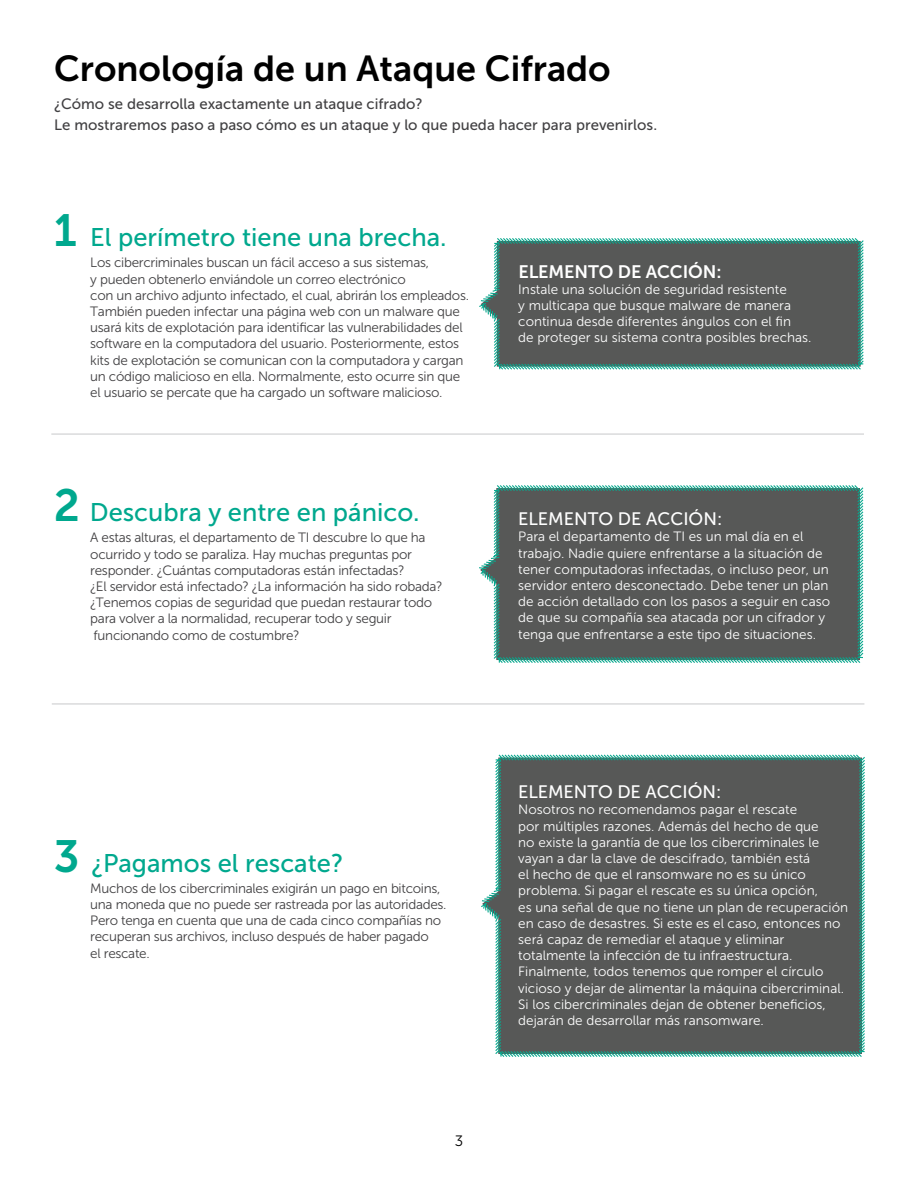
<style>
.page{position:relative;width:918px;height:1188px;background:#fff}
.page>*{position:absolute;margin:0;border:0;box-sizing:border-box;transform-origin:0 0}
.t1{font:45px "Museo Sans 700";color:#00a88e}
.t2{font:36px "Museo Sans 700";color:#000}
.t3{font:25.5px "Museo Sans 500";color:#00a88e}
.t4{font:18px "Museo Sans 500";color:#fff}
.t5{font:18px "Museo Sans 700";letter-spacing:-.005em;color:#fff}
.t6{font:15px/21px "Museo Sans 500";color:#414042}
.t7{font:15px "Museo Sans 300";color:#000}
.t8{font:13.5px/16.2px "Museo Sans 300";color:#fff}
.t9{font:13.5px/16.2px "Museo Sans 300";letter-spacing:-.02em;color:#414042}
</style>
<div class="page">
<svg style="left:481px;top:754px;width:384px;height:303px;background:#5d6362"></svg>
<svg style="left:479px;top:238px;width:385px;height:132px;background:#5f6765"></svg>
<hr style="left:51px;top:434px;width:813px;height:1px;background:#c7c8ca">
<svg style="left:479px;top:485px;width:385px;height:178px;background:#5e6563"></svg>
<hr style="left:52px;top:704px;width:812px;height:1px;background:#c7c8ca">
<h2 class="t2" style="left:54px;top:49px;width:558px">Cronología de un Ataque Cifrado</h2>
<p class="t6" style="left:54px;top:94px;width:604px">¿Cómo se desarrolla exactamente un ataque cifrado?<br>Le mostraremos paso a paso cómo es un ataque y lo que pueda hacer para prevenirlos.</p>
<h1 class="t1" style="left:54px;top:205px;width:25px">1</h1>
<h3 class="t3" style="left:90px;top:223px;width:358px">El perímetro tiene una brecha.</h3>
<p class="t9" style="left:90px;top:255px;width:380px">Los cibercriminales buscan un fácil acceso a sus sistemas,<br>y pueden obtenerlo enviándole un correo electrónico<br>con un archivo adjunto infectado, el cual, abrirán los empleados.<br>También pueden infectar una página web con un malware que usará kits de explotación para identificar las vulnerabilidades del software en la computadora del usuario. Posteriormente, estos kits de explotación se comunican con la computadora y cargan un código malicioso en ella. Normalmente, esto ocurre sin que el usuario se percate que ha cargado un software malicioso.</p>
<h3 class="t5" style="left:518px;top:261px;width:205px">ELEMENTO DE ACCIÓN:</h3>
<p class="t8" style="left:518px;top:281px;width:295px">Instale una solución de seguridad resistente<br>y multicapa que busque malware de manera continua desde diferentes ángulos con el fin<br>de proteger su sistema contra posibles brechas.</p>
<h1 class="t1" style="left:54px;top:480px;width:28px">2</h1>
<h3 class="t3" style="left:90px;top:499px;width:331px">Descubra y entre en pánico.</h3>
<h3 class="t4" style="left:518px;top:509px;width:206px">ELEMENTO DE ACCIÓN:</h3>
<p class="t9" style="left:90px;top:530px;width:354px">A estas alturas, el departamento de TI descubre lo que ha ocurrido y todo se paraliza. Hay muchas preguntas por responder. ¿Cuántas computadoras están infectadas?<br>¿El servidor está infectado? ¿La información ha sido robada? ¿Tenemos copias de seguridad que puedan restaurar todo para volver a la normalidad, recuperar todo y seguir funcionando como de costumbre?</p>
<p class="t8" style="left:518px;top:529px;width:313px">Para el departamento de TI es un mal día en el trabajo. Nadie quiere enfrentarse a la situación de tener computadoras infectadas, o incluso peor, un servidor entero desconectado. Debe tener un plan de acción detallado con los pasos a seguir en caso de que su compañía sea atacada por un cifrador y tenga que enfrentarse a este tipo de situaciones.</p>
<h1 class="t1" style="left:54px;top:831px;width:27px">3</h1>
<h3 class="t3" style="left:92px;top:849px;width:253px">¿Pagamos el rescate?</h3>
<p class="t9" style="left:90px;top:880px;width:358px">Muchos de los cibercriminales exigirán un pago en bitcoins, una moneda que no puede ser rastreada por las autoridades.<br>Pero tenga en cuenta que una de cada cinco compañías no recuperan sus archivos, incluso después de haber pagado<br>el rescate.</p>
<p class="t7" style="left:455px;top:1132px;width:10px">3</p>
<h3 class="t4" style="left:518px;top:782px;width:205px">ELEMENTO DE ACCIÓN:</h3>
<p class="t8" style="left:518px;top:802px;width:331px">Nosotros no recomendamos pagar el rescate<br>por múltiples razones. Además del hecho de que<br>no existe la garantía de que los cibercriminales le vayan a dar la clave de descifrado, también está<br>el hecho de que el ransomware no es su único problema. Si pagar el rescate es su única opción,<br>es una señal de que no tiene un plan de recuperación en caso de desastres. Si este es el caso, entonces no será capaz de remediar el ataque y eliminar totalmente la infección de tu infraestructura.<br>Finalmente, todos tenemos que romper el círculo vicioso y dejar de alimentar la máquina cibercriminal.<br>Si los cibercriminales dejan de obtener beneficios, dejarán de desarrollar más ransomware.</p>
</div>
